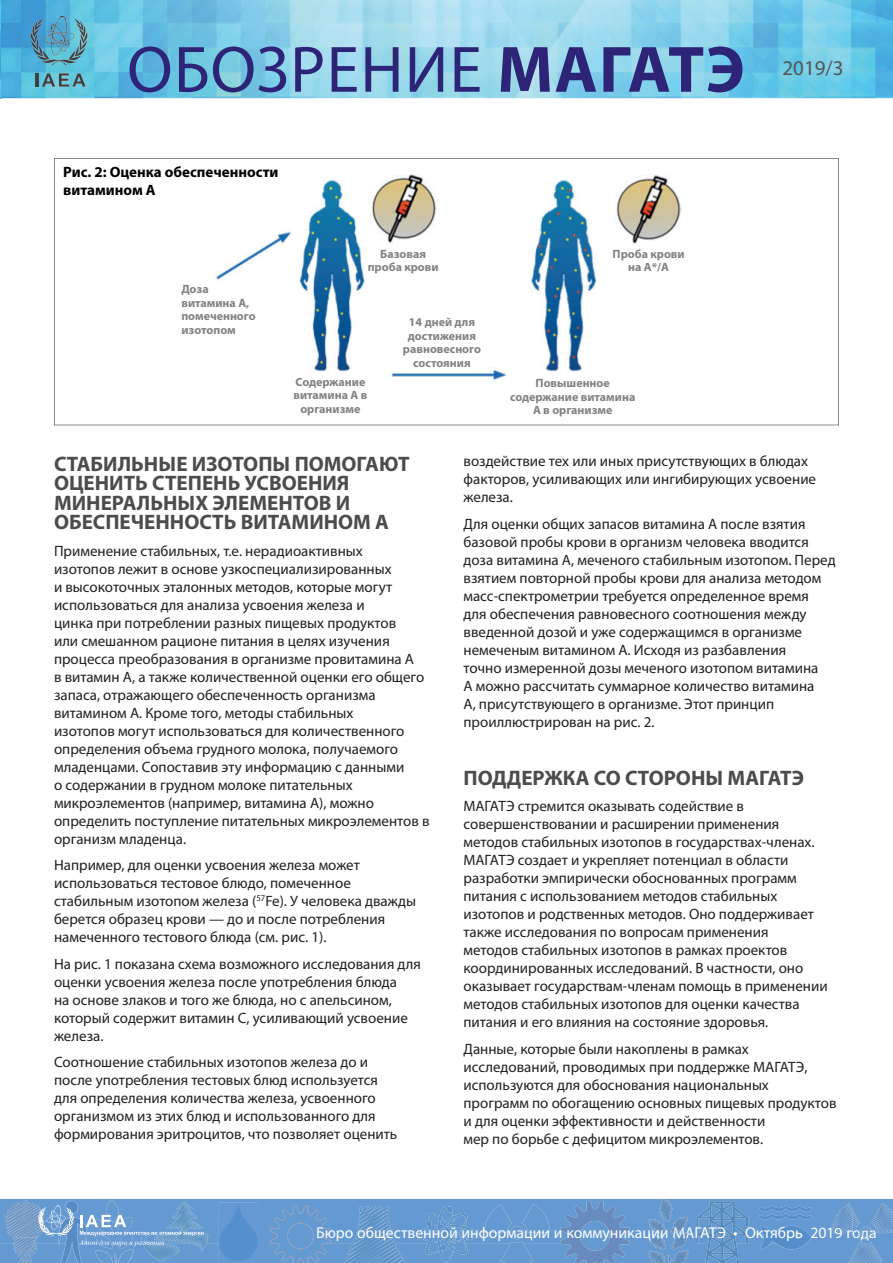
<style>
.page{position:relative;width:893px;height:1263px;background:#fff}
.page>*{position:absolute;margin:0;border:0;box-sizing:border-box;transform-origin:0 0}
.t1{font:66px "Myriad Pro";letter-spacing:.02em;color:#2d2377}
.t2{font:700 21px/19.5px "Myriad Pro";color:#4b4c4d}
.t3{font:21px "Myriad Pro";color:#545557}
.t4{font:15.75px "Myriad Pro";color:#fff}
.t5{font:15px/18px "Myriad Pro";color:#231f20}
.t6{font:700 15px/18px "Myriad Pro";color:#000001}
.t7{font:700 12px/13.5px "Myriad Pro";color:#808285;text-align:center}
.s1{font-weight:700}
</style>
<div class="page">
<svg style="left:54px;top:158px;width:785px;height:267px"></svg>
<img style="left:0;top:0;width:893px;height:98px">
<svg style="left:812px;top:1202px;width:81px;height:61px;background:#689bd1"></svg>
<svg style="left:848px;top:1241px;width:35px;height:22px"></svg>
<svg style="left:30px;top:19px;width:20px;height:41px"></svg>
<svg style="left:68px;top:19px;width:19px;height:41px"></svg>
<img style="left:41px;top:59px;width:36px;height:7px">
<img style="left:43px;top:16px;width:32px;height:39px">
<svg style="left:36px;top:73px;width:2px;height:14px"></svg>
<img style="left:42px;top:73px;width:13px;height:14px">
<img style="left:59px;top:73px;width:10px;height:14px">
<img style="left:72px;top:73px;width:14px;height:14px">
<img style="left:659px;top:1198px;width:12px;height:2px">
<img style="left:871px;top:1203px;width:19px;height:30px">
<img style="left:0;top:1199px;width:32px;height:1px">
<img style="left:832px;top:1203px;width:20px;height:30px">
<svg style="left:0;top:1200px;width:812px;height:63px;background:#6a9bcf"></svg>
<h1 class="t1" style="left:127px;top:29px;width:619px">ОБОЗРЕНИЕ <span class="s1">МАГАТЭ</span></h1>
<p class="t6" style="left:63px;top:163px;width:217px">Рис. 2: Оценка обеспеченности витамином А</p>
<p class="t7" style="left:181px;top:282px;width:76px;text-align:left">Доза витамина A, помеченного изотопом</p>
<p class="t7" style="left:368px;top:247px;width:72px">Базовая проба крови</p>
<p class="t7" style="left:612px;top:247px;width:74px">Проба крови на A*/A</p>
<p class="t7" style="left:403px;top:315px;width:80px">14 дней для достижения равновесного состояния</p>
<p class="t7" style="left:293px;top:375px;width:75px">Содержание витамина А в организме</p>
<p class="t7" style="left:510px;top:376px;width:127px">Повышенное содержание витамина<br>А в организме</p>
<h2 class="t3" style="left:782px;top:55px;width:63px">2019/3</h2>
<h2 class="t2" style="left:54px;top:453px;width:357px">СТАБИЛЬНЫЕ ИЗОТОПЫ ПОМОГАЮТ<br>ОЦЕНИТЬ СТЕПЕНЬ УСВОЕНИЯ<br>МИНЕРАЛЬНЫХ ЭЛЕМЕНТОВ И<br>ОБЕСПЕЧЕННОСТЬ ВИТАМИНОМ А</h2>
<p class="t5" style="left:54px;top:541px;width:377px">Применение стабильных, т.е. нерадиоактивных<br>изотопов лежит в основе узкоспециализированных<br>и высокоточных эталонных методов, которые могут использоваться для анализа усвоения железа и<br>цинка при потреблении разных пищевых продуктов<br>или смешанном рационе питания в целях изучения процесса преобразования в организме провитамина А<br>в витамин А, а также количественной оценки его общего запаса, отражающего обеспеченность организма витамином А. Кроме того, методы стабильных<br>изотопов могут использоваться для количественного определения объема грудного молока, получаемого младенцами. Сопоставив эту информацию с данными<br>о содержании в грудном молоке питательных микроэлементов (например, витамина А), можно определить поступление питательных микроэлементов в организм младенца.</p>
<p class="t5" style="left:54px;top:856px;width:364px">Например, для оценки усвоения железа может использоваться тестовое блюдо, помеченное стабильным изотопом железа (<sup>57</sup>Fe). У человека дважды берется образец крови — до и после потребления намеченного тестового блюда (см. рис. 1).</p>
<p class="t5" style="left:54px;top:954px;width:368px">На рис. 1 показана схема возможного исследования для оценки усвоения железа после употребления блюда<br>на основе злаков и того же блюда, но с апельсином, который содержит витамин С, усиливающий усвоение железа.</p>
<p class="t5" style="left:54px;top:1053px;width:345px">Соотношение стабильных изотопов железа до и после употребления тестовых блюд используется для определения количества железа, усвоенного организмом из этих блюд и использованного для формирования эритроцитов, что позволяет оценить</p>
<p class="t5" style="left:463px;top:452px;width:354px">воздействие тех или иных присутствующих в блюдах факторов, усиливающих или ингибирующих усвоение железа.</p>
<p class="t5" style="left:463px;top:514px;width:374px">Для оценки общих запасов витамина А после взятия базовой пробы крови в организм человека вводится доза витамина А, меченого стабильным изотопом. Перед взятием повторной пробы крови для анализа методом масс-спектрометрии требуется определенное время для обеспечения равновесного соотношения между введенной дозой и уже содержащимся в организме немеченым витамином А. Исходя из разбавления<br>точно измеренной дозы меченого изотопом витамина<br>А можно рассчитать суммарное количество витамина<br>А, присутствующего в организме. Этот принцип проиллюстрирован на рис. 2.</p>
<h2 class="t2" style="left:463px;top:767px;width:342px">ПОДДЕРЖКА СО СТОРОНЫ МАГАТЭ</h2>
<p class="t5" style="left:463px;top:797px;width:366px">МАГАТЭ стремится оказывать содействие в совершенствовании и расширении применения методов стабильных изотопов в государствах-членах.<br>МАГАТЭ создает и укрепляет потенциал в области разработки эмпирически обоснованных программ питания с использованием методов стабильных изотопов и родственных методов. Оно поддерживает также исследования по вопросам применения<br>методов стабильных изотопов в рамках проектов координированных исследований. В частности, оно оказывает государствам-членам помощь в применении методов стабильных изотопов для оценки качества питания и его влияния на состояние здоровья.</p>
<p class="t5" style="left:463px;top:1039px;width:375px">Данные, которые были накоплены в рамках исследований, проводимых при поддержке МАГАТЭ, используются для обоснования национальных программ по обогащению основных пищевых продуктов и для оценки эффективности и действенности<br>мер по борьбе с дефицитом микроэлементов.</p>
<p class="t4" style="left:316px;top:1223px;width:562px">Бюро общественной информации и коммуникации МАГАТЭ • Октябрь 2019 года</p>
</div>
